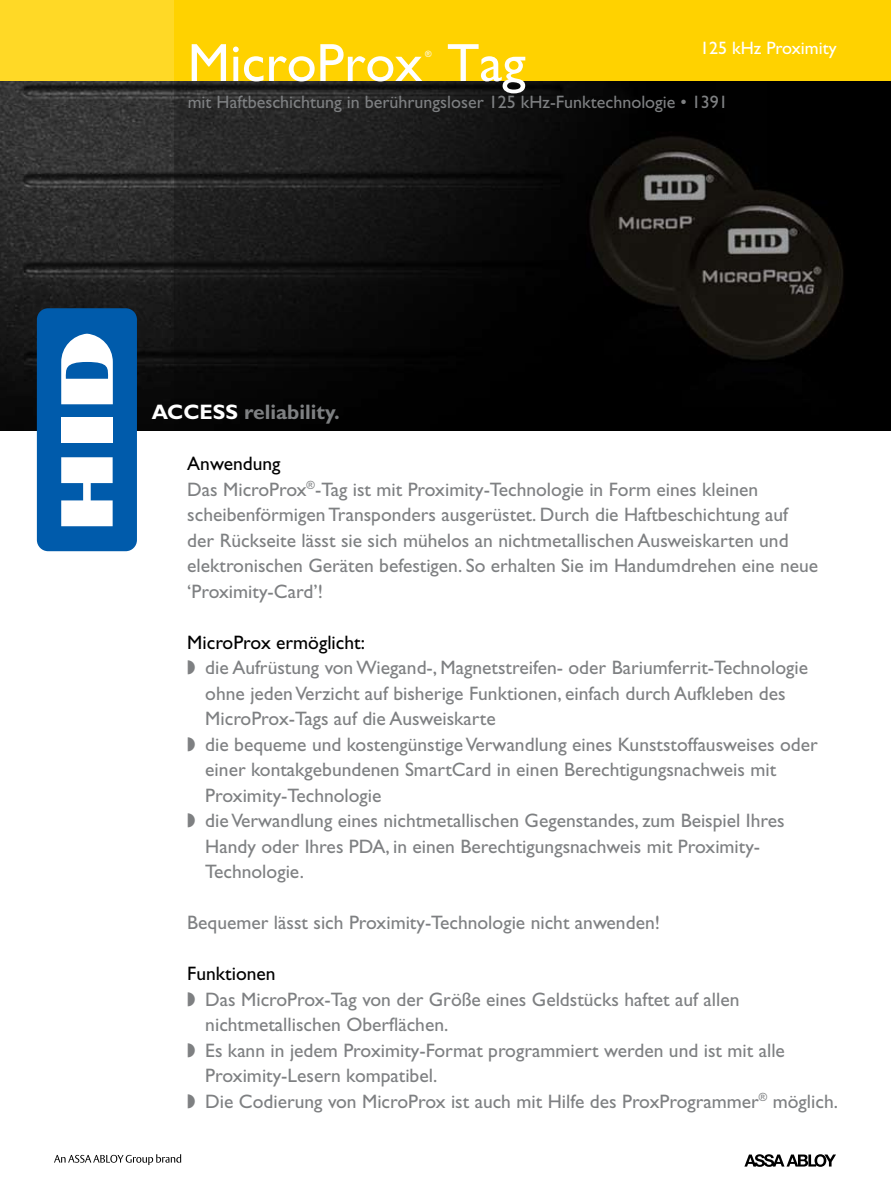
<style>
.page{position:relative;width:891px;height:1188px;background:#fff}
.page>*{position:absolute;margin:0;border:0;box-sizing:border-box;transform-origin:0 0}
.t1{font:54px "Gill Sans";color:#fff}
.t2{font:700 21px "Gill Sans";color:#7e8082}
.t3{font:19.5px/25.5px "Gill Sans";color:#7e8082}
.t4{font:19.5px "Gill Sans";color:#000}
.t5{font:18px "Gill Sans";color:#7e8082}
.t6{font:18px "Gill Sans";color:#fff}
.t7{font:8.7px "Gill Sans";color:#fff}
.s1{color:#fff}
.s2{color:#000}
</style>
<div class="page">
<div style="left:0;top:0;width:187px;height:93px;background:#ffd926"></div>
<div style="left:175px;top:0;width:716px;height:93px;background:#ffd200"></div>
<img style="left:174px;top:81px;width:717px;height:349px">
<svg style="left:0;top:81px;width:174px;height:349px;background:#272828"></svg>
<div style="left:37px;top:308px;width:100px;height:243px;background:#005bab;border-radius:11px"></div>
<div style="left:61px;top:418px;width:52px;height:25px;background:#fff"></div>
<svg style="left:61px;top:457px;width:52px;height:69px"></svg>
<svg style="left:61px;top:334px;width:52px;height:70px"></svg>
<svg style="left:54px;top:1154px;width:127px;height:11px"></svg>
<svg style="left:744px;top:1154px;width:92px;height:13px"></svg>
<p class="t6" style="left:700px;top:38px;width:138px">125 kHz Proximity</p>
<h1 class="t1" style="left:188px;top:32px;width:236px">MicroProx</h1>
<p class="t7" style="left:425px;top:49px;width:8px">®</p>
<h1 class="t1" style="left:447px;top:32px;width:80px">Tag</h1>
<p class="t5" style="left:188px;top:92px;width:542px">mit Haftbeschichtung in berührungsloser 125 kHz-Funktechnologie • 1391</p>
<p class="t2" style="left:152px;top:400px;width:190px"><span class="s1">ACCESS</span> reliability.</p>
<p class="t3" style="left:187px;top:451px;width:632px"><span class="s2">Anwendung<br></span>Das MicroProx<sup>®</sup>-Tag ist mit Proximity-Technologie in Form eines kleinen scheibenförmigen Transponders ausgerüstet. Durch die Haftbeschichtung auf der Rückseite lässt sie sich mühelos an nichtmetallischen Ausweiskarten und elektronischen Geräten befestigen. So erhalten Sie im Handumdrehen eine neue ‘Proximity-Card’!</p>
<p class="t4" style="left:187px;top:631px;width:179px">MicroProx ermöglicht:</p>
<p class="t3" style="left:205px;top:655px;width:614px">die Aufrüstung von Wiegand-, Magnetstreifen- oder Bariumferrit-Technologie ohne jeden Verzicht auf bisherige Funktionen, einfach durch Aufkleben des MicroProx-Tags auf die Ausweiskarte<br>die bequeme und kostengünstige Verwandlung eines Kunststoffausweises oder einer kontakgebundenen SmartCard in einen Berechtigungsnachweis mit Proximity-Technologie<br>die Verwandlung eines nichtmetallischen Gegenstandes, zum Beispiel Ihres Handy oder Ihres PDA, in einen Berechtigungsnachweis mit Proximity-Technologie.</p>
<p class="t3" style="left:187px;top:910px;width:474px">Bequemer lässt sich Proximity-Technologie nicht anwenden!</p>
<p class="t4" style="left:187px;top:962px;width:90px">Funktionen</p>
<p class="t3" style="left:205px;top:987px;width:634px">Das MicroProx-Tag von der Größe eines Geldstücks haftet auf allen nichtmetallischen Oberflächen.<br>Es kann in jedem Proximity-Format programmiert werden und ist mit alle Proximity-Lesern kompatibel.<br>Die Codierung von MicroProx ist auch mit Hilfe des ProxProgrammer<sup>®</sup> möglich.</p>
</div>
